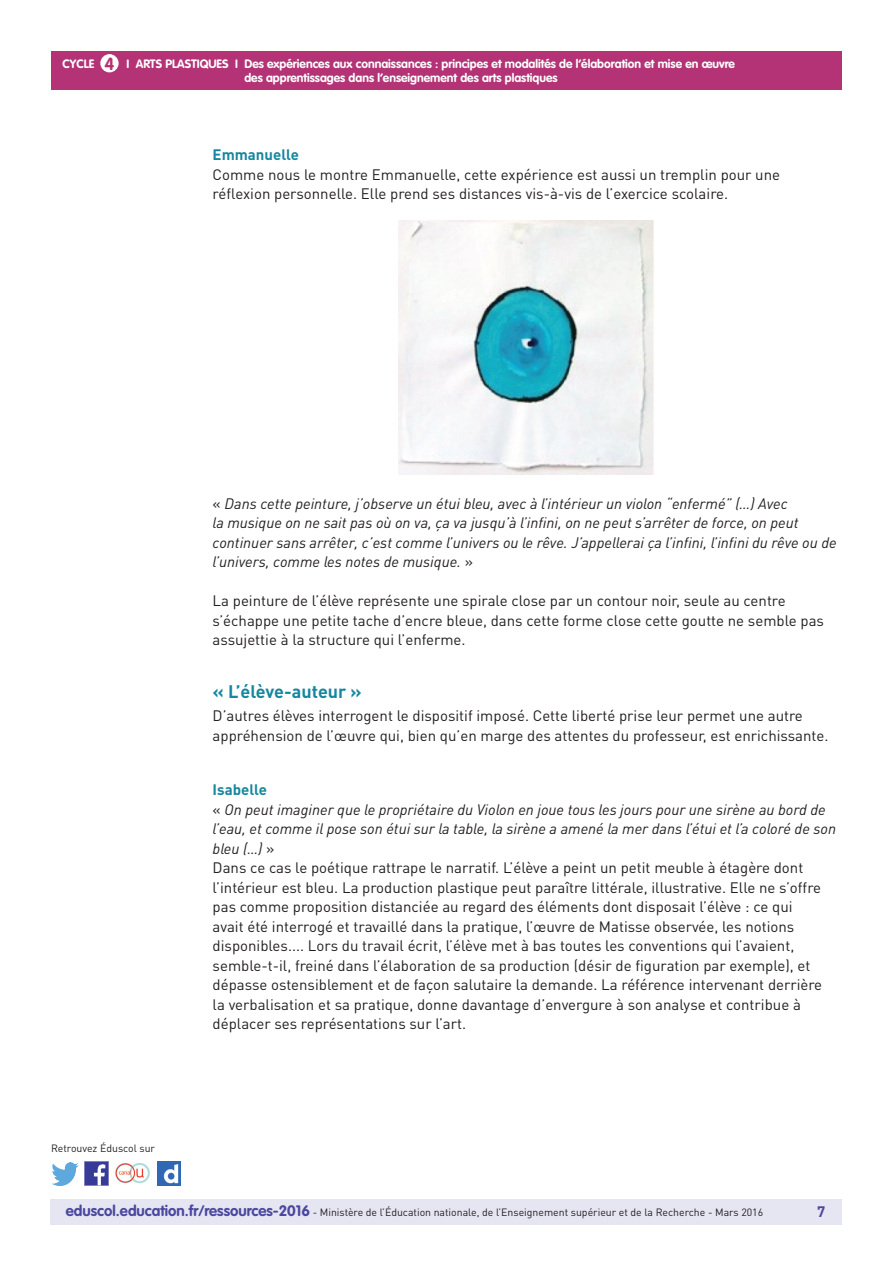
<style>
.page{position:relative;width:893px;height:1263px;background:#fff}
.page>*{position:absolute;margin:0;border:0;box-sizing:border-box;transform-origin:0 0}
.t1{font:700 18px "DIN Pro";color:#16879f}
.t2{font:700 17.25px "VAG Rounded Std";color:#b43376}
.t3{font:15px/19.5px "DIN Pro";color:#231f20}
.t4{font:italic 15px/19.5px "DIN Pro";color:#231f20}
.t5{font:700 15px "DIN Pro";color:#16879f}
.t6{font:700 15px "DIN Pro";color:#4a489e}
.t7{font:700 12px/14.4px "VAG Rounded Std";color:#fff}
.t8{font:10.5px "DIN Pro";color:#231f20}
.s1{font-style:normal}
.s2{font-weight:700;color:#16879f}
.s3{font-style:italic}
.s4{font-family:"VAG Rounded Std";font-weight:700;font-size:15px;color:#4a489e}
</style>
<div class="page">
<div style="left:50px;top:1199px;width:791px;height:26px;background:#e6e5f2"></div>
<img style="left:85px;top:1162px;width:23px;height:23px">
<img style="left:51px;top:1163px;width:28px;height:22px">
<img style="left:158px;top:1162px;width:22px;height:23px">
<img style="left:115px;top:1163px;width:35px;height:21px">
<div style="left:51px;top:51px;width:791px;height:39px;background:#b43376"></div>
<div style="left:100px;top:54px;width:19px;height:18px;background:#fff;border-radius:50%"></div>
<img style="left:399px;top:220px;width:255px;height:254px">
<p class="t2" style="left:105px;top:53px;width:11px">4</p>
<p class="t7" style="left:63px;top:57px;width:28px">CYCLE</p>
<p class="t7" style="left:244px;top:57px;width:491px;text-indent:-118px">I Arts plastiques I Des expériences aux connaissances : principes et modalités de l’élaboration et mise en œuvre des apprentissages dans l’enseignement des arts plastiques</p>
<p class="t5" style="left:213px;top:145px;width:88px">Emmanuelle</p>
<p class="t3" style="left:213px;top:164px;width:569px">Comme nous le montre Emmanuelle, cette expérience est aussi un tremplin pour une réflexion personnelle. Elle prend ses distances vis-à-vis de l’exercice scolaire.</p>
<p class="t4" style="left:213px;top:493px;width:626px"><span class="s1">«</span> Dans cette peinture, j’observe un étui bleu, avec à l’intérieur un violon “enfermé” (…) Avec<br>la musique on ne sait pas où on va, ça va jusqu’à l’infini, on ne peut s’arrêter de force, on peut continuer sans arrêter, c’est comme l’univers ou le rêve. J’appellerai ça l’infini, l’infini du rêve ou de l’univers, comme les notes de musique. <span class="s1">»</span></p>
<p class="t3" style="left:213px;top:591px;width:613px">La peinture de l’élève représente une spirale close par un contour noir, seule au centre s’échappe une petite tache d’encre bleue, dans cette forme close cette goutte ne semble pas assujettie à la structure qui l’enferme.</p>
<p class="t1" style="left:213px;top:679px;width:151px">« L’élève-auteur »</p>
<p class="t3" style="left:213px;top:706px;width:617px">D’autres élèves interrogent le dispositif imposé. Cette liberté prise leur permet une autre appréhension de l’œuvre qui, bien qu’en marge des attentes du professeur, est enrichissante.</p>
<p class="t8" style="left:51px;top:1141px;width:106px">Retrouvez Éduscol sur</p>
<p class="t3" style="left:213px;top:780px;width:625px"><span class="s2">Isabelle<br></span>« <span class="s3">On peut imaginer que le propriétaire du Violon en joue tous les jours pour une sirène au bord de l’eau, et comme il pose son étui sur la table, la sirène a amené la mer dans l’étui et l’a coloré de son bleu (…)</span> »<br>Dans ce cas le poétique rattrape le narratif. L’élève a peint un petit meuble à étagère dont l’intérieur est bleu. La production plastique peut paraître littérale, illustrative. Elle ne s’offre pas comme proposition distanciée au regard des éléments dont disposait l’élève : ce qui<br>avait été interrogé et travaillé dans la pratique, l’œuvre de Matisse observée, les notions disponibles.... Lors du travail écrit, l’élève met à bas toutes les conventions qui l’avaient, semble-t-il, freiné dans l’élaboration de sa production (désir de figuration par exemple), et dépasse ostensiblement et de façon salutaire la demande. La référence intervenant derrière la verbalisation et sa pratique, donne davantage d’envergure à son analyse et contribue à déplacer ses représentations sur l’art.</p>
<p class="t8" style="left:66px;top:1205px;width:699px"><span class="s4">eduscol.education.fr/ressources-2016</span> - Ministère de l’Éducation nationale, de l’Enseignement supérieur et de la Recherche - Mars 2016</p>
<p class="t6" style="left:817px;top:1201px;width:10px">7</p>
</div>
